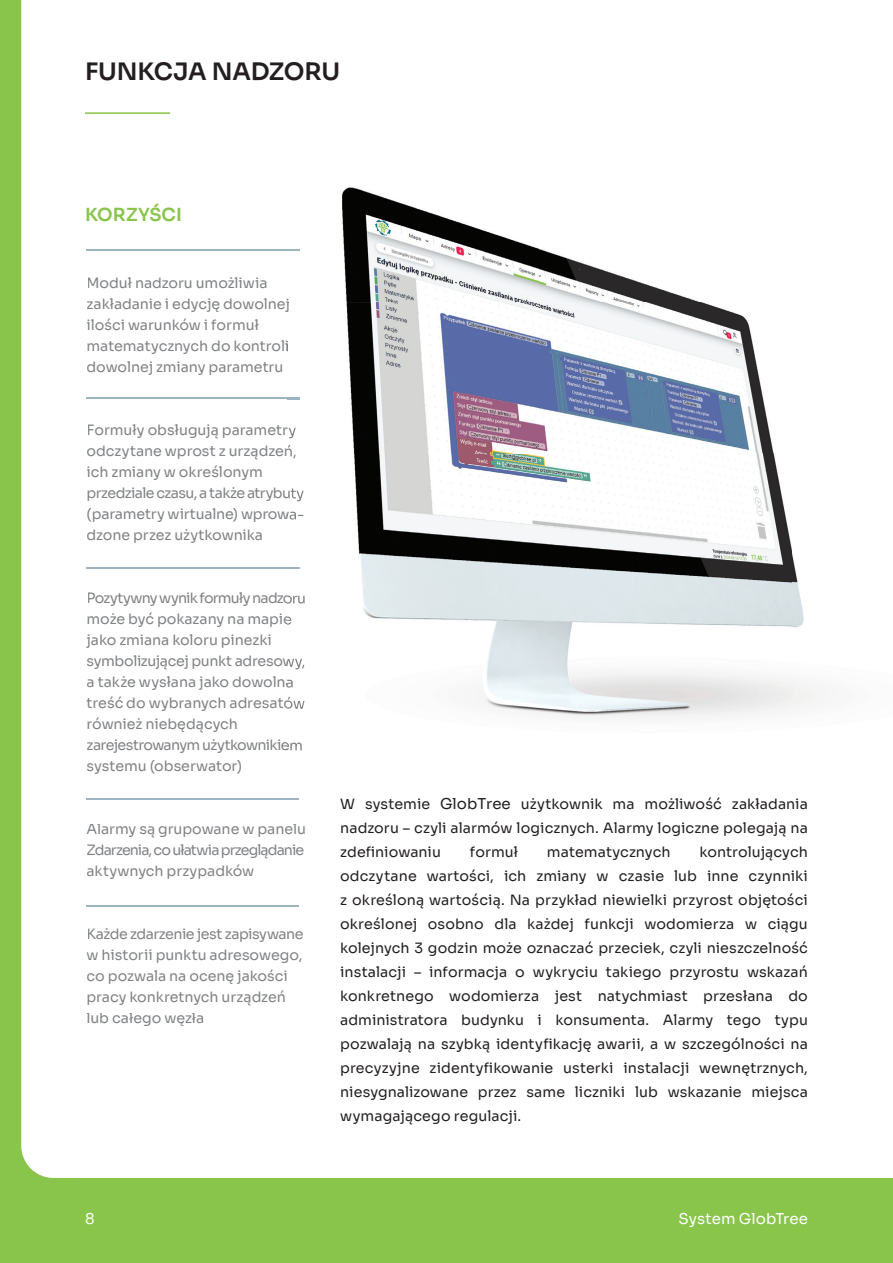
<style>
.page{position:relative;width:893px;height:1263px;background:#fff}
.page>*{position:absolute;margin:0;border:0;box-sizing:border-box;transform-origin:0 0}
.t1{font:600 24px "Sora";letter-spacing:-.01em;color:#231f20}
.t2{font:600 18px "Sora";color:#88c54a}
.t3{font:15px "Sora";letter-spacing:.005em;color:#fff}
.t4{font:14.25px/24px "Sora";letter-spacing:.005em;color:#231f20;text-align:justify}
.t5{font:14.25px/21px "Sora";letter-spacing:-.01em;color:#808285}
.s1{font-size:15px}
</style>
<div class="page">
<div style="left:0;top:0;width:78px;height:1263px;background:#88c54a"></div>
<div style="left:78px;top:1178px;width:815px;height:85px;background:#88c54a"></div>
<svg style="left:21px;top:0;width:266px;height:1178px"></svg>
<hr style="left:85px;top:112px;width:85px;height:2px;background:#88c54a">
<div style="left:88px;top:277px;width:180px;height:12px;background:#fff"></div>
<div style="left:87px;top:299px;width:200px;height:13px;background:#fff"></div>
<div style="left:87px;top:319px;width:175px;height:12px;background:#fff"></div>
<div style="left:88px;top:341px;width:199px;height:13px;background:#fff"></div>
<div style="left:87px;top:362px;width:195px;height:13px;background:#fff"></div>
<div style="left:88px;top:425px;width:199px;height:14px;background:#fff"></div>
<div style="left:87px;top:445px;width:200px;height:15px;background:#fff"></div>
<div style="left:87px;top:466px;width:176px;height:14px;background:#fff"></div>
<div style="left:88px;top:487px;width:199px;height:14px;background:#fff"></div>
<div style="left:88px;top:508px;width:199px;height:14px;background:#fff"></div>
<div style="left:87px;top:529px;width:175px;height:14px;background:#fff"></div>
<div style="left:88px;top:593px;width:199px;height:13px;background:#fff"></div>
<div style="left:88px;top:613px;width:199px;height:14px;background:#fff"></div>
<div style="left:87px;top:635px;width:185px;height:13px;background:#fff"></div>
<div style="left:87px;top:656px;width:200px;height:14px;background:#fff"></div>
<div style="left:87px;top:676px;width:200px;height:14px;background:#fff"></div>
<div style="left:87px;top:697px;width:200px;height:14px;background:#fff"></div>
<div style="left:88px;top:718px;width:150px;height:15px;background:#fff"></div>
<div style="left:87px;top:739px;width:200px;height:14px;background:#fff"></div>
<div style="left:87px;top:760px;width:154px;height:14px;background:#fff"></div>
<div style="left:87px;top:824px;width:219px;height:14px;background:#fff"></div>
<div style="left:87px;top:845px;width:217px;height:14px;background:#fff"></div>
<div style="left:87px;top:865px;width:167px;height:14px;background:#fff"></div>
<div style="left:88px;top:928px;width:215px;height:14px;background:#fff"></div>
<div style="left:87px;top:950px;width:215px;height:13px;background:#fff"></div>
<div style="left:87px;top:970px;width:201px;height:14px;background:#fff"></div>
<div style="left:88px;top:991px;width:198px;height:15px;background:#fff"></div>
<div style="left:87px;top:1013px;width:116px;height:13px;background:#fff"></div>
<hr style="left:87px;top:249px;width:200px;height:2px;background:#9cb5c1">
<hr style="left:87px;top:398px;width:200px;height:1px;background:#9cb5c1">
<hr style="left:87px;top:567px;width:200px;height:2px;background:#9cb5c1">
<hr style="left:87px;top:798px;width:212px;height:2px;background:#9cb5c1">
<hr style="left:87px;top:905px;width:212px;height:2px;background:#9cb5c1">
<img style="left:287px;top:187px;width:505px;height:531px">
<img style="left:792px;top:553px;width:22px;height:158px">
<svg style="left:287px;top:299px;width:3px;height:13px"></svg>
<svg style="left:287px;top:341px;width:2px;height:13px"></svg>
<img style="left:287px;top:425px;width:9px;height:14px">
<img style="left:287px;top:445px;width:9px;height:15px">
<img style="left:287px;top:487px;width:17px;height:14px">
<img style="left:287px;top:508px;width:16px;height:14px">
<img style="left:287px;top:593px;width:18px;height:13px">
<img style="left:287px;top:613px;width:5px;height:14px">
<img style="left:287px;top:656px;width:17px;height:14px">
<img style="left:287px;top:676px;width:7px;height:14px">
<img style="left:287px;top:697px;width:18px;height:14px">
<img style="left:287px;top:742px;width:15px;height:9px">
<svg style="left:287px;top:249px;width:12px;height:2px"></svg>
<svg style="left:287px;top:398px;width:12px;height:1px"></svg>
<svg style="left:287px;top:567px;width:12px;height:2px"></svg>
<h1 class="t1" style="left:85px;top:52px;width:257px">FUNKCJA NADZORU</h1>
<p class="t2" style="left:85px;top:200px;width:98px">KORZYŚCI</p>
<p class="t5" style="left:87px;top:271px;width:205px">Moduł nadzoru umożliwia zakładanie i edycję dowolnej ilości warunków i formuł matematycznych do kontroli dowolnej zmiany parametru</p>
<p class="t5" style="left:87px;top:418px;width:219px">Formuły obsługują parametry odczytane wprost z urządzeń, ich zmiany w określonym przedziale czasu, a także atrybuty (parametry wirtualne) wprowa&shy;dzone przez użytkownika</p>
<p class="t5" style="left:87px;top:586px;width:221px">Pozytywny wynik formuły nadzoru może być pokazany na mapie jako zmiana koloru pinezki symbolizującej punkt adresowy, a także wysłana jako dowolna treść do wybranych adresatów również niebędących zarejestrowanym użytkownikiem systemu (obserwator)</p>
<p class="t5" style="left:87px;top:817px;width:221px">Alarmy są grupowane w panelu<br>Zdarzenia, co ułatwia przeglądanie aktywnych przypadków</p>
<p class="t5" style="left:87px;top:922px;width:218px">Każde zdarzenie jest zapisywane w historii punktu adresowego, co pozwala na ocenę jakości pracy konkretnych urządzeń lub całego węzła</p>
<p class="t3" style="left:85px;top:1206px;width:11px">8</p>
<p class="t4" style="left:340px;top:790px;width:469px">W systemie <span class="s1">GlobTree</span> użytkownik ma możliwość zakładania nadzoru – czyli alarmów logicznych. Alarmy logiczne polegają na zdefiniowaniu</p>
<p class="t4" style="left:340px;top:838px;width:469px;text-indent:359px">kontrolujących odczytane wartości, ich zmiany w czasie lub inne czynniki z określoną wartością. Na przykład niewielki przyrost objętości określonej osobno dla każdej funkcji wodomierza w ciągu kolejnych 3 godzin może oznaczać przeciek, czyli nieszczelność instalacji – informacja o wykryciu takiego przyrostu wskazań konkretnego wodomierza jest natychmiast przesłana do administratora budynku i konsumenta. Alarmy tego typu pozwalają na szybką identyfikację awarii, a w szczególności na precyzyjne zidentyfikowanie usterki instalacji wewnętrznych, niesygnalizowane przez same liczniki lub wskazanie miejsca wymagającego regulacji.</p>
<p class="t4" style="left:470px;top:838px;width:50px">formuł</p>
<p class="t4" style="left:547px;top:838px;width:125px">matematycznych</p>
<p class="t3" style="left:678px;top:1206px;width:131px">System GlobTree</p>
</div>
